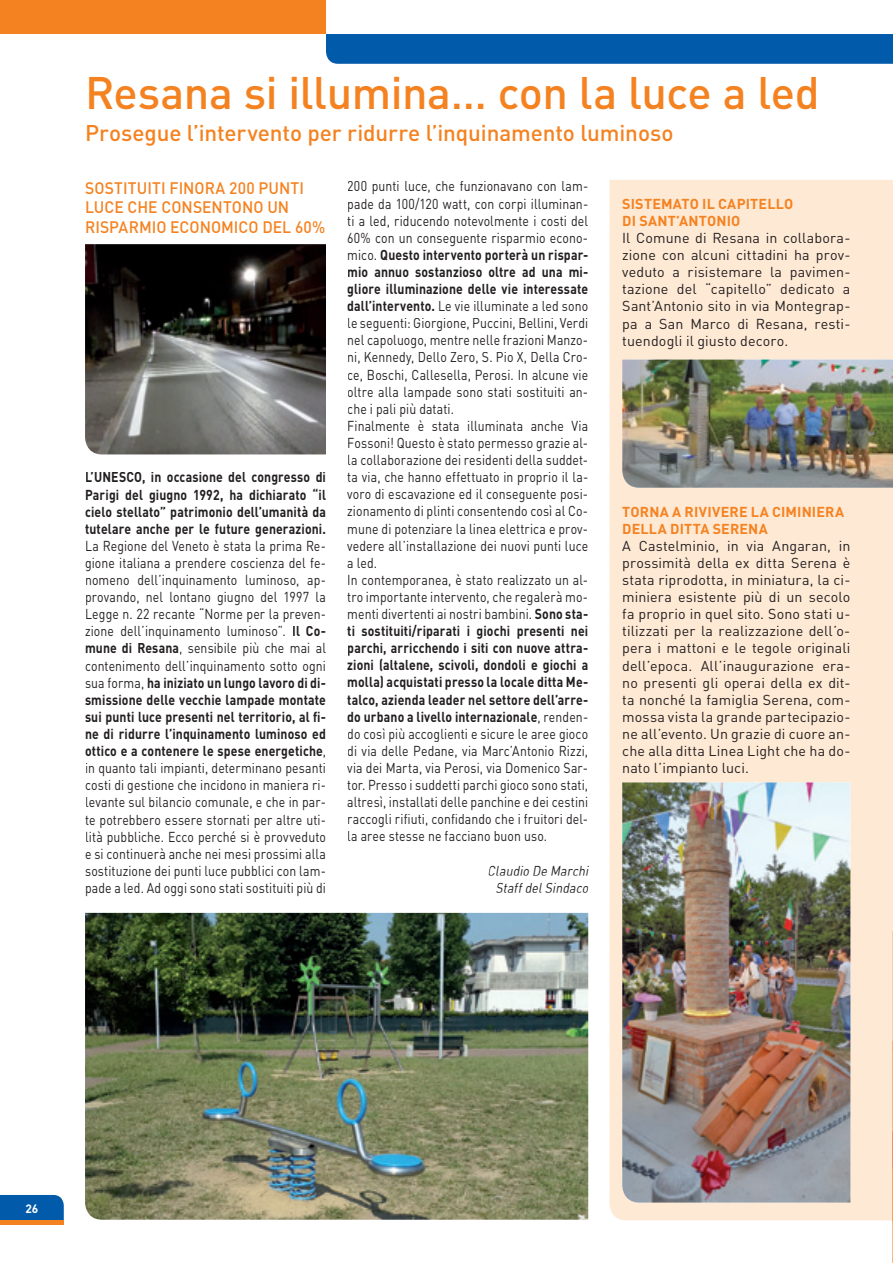
<style>
.page{position:relative;width:893px;height:1263px;background:#fff}
.page>*{position:absolute;margin:0;border:0;box-sizing:border-box;transform-origin:0 0}
.t1{font:500 45px "DIN";letter-spacing:-.01em;color:#f58220}
.t2{font:500 22.5px "DIN";letter-spacing:-.005em;color:#f58220}
.t3{font:500 16.5px/19.8px "DIN";color:#f58220;scale:.95 1}
.t4{font:14.25px/17.1px "DIN";letter-spacing:.01em;color:#231f20;text-align:justify;scale:.86 1}
.t5{font:14.25px/17.1px "DIN";letter-spacing:.01em;color:#231f20;text-align:justify}
.t6{font:700 14.25px/17.1px "DIN";letter-spacing:.01em;color:#231f20;text-align:justify;scale:.86 1}
.t7{font:700 14.25px/17.1px "DIN";letter-spacing:.01em;color:#f58220}
.t8{font:italic 14.25px/17.1px "DIN";color:#231f20;text-align:center;scale:.86 1}
.t9{font:700 12px "DIN";color:#fff}
.s1{font-weight:700}
</style>
<div class="page">
<div style="left:0;top:1195px;width:64px;height:25px;background:#015aaa"></div>
<div style="left:0;top:1220px;width:64px;height:5px;background:#f58220"></div>
<div style="left:326px;top:34px;width:567px;height:30px;background:#015aaa"></div>
<div style="left:0;top:0;width:326px;height:34px;background:#f58220"></div>
<div style="left:609px;top:180px;width:284px;height:1040px;background:#fee9d5"></div>
<img style="left:622px;top:360px;width:271px;height:128px">
<img style="left:622px;top:782px;width:228px;height:420px">
<img style="left:85px;top:244px;width:241px;height:210px">
<img style="left:85px;top:913px;width:503px;height:307px">
<h1 class="t1" style="left:85px;top:64px;width:736px">Resana si illumina… con la luce a led</h1>
<h2 class="t2" style="left:85px;top:118px;width:590px">Prosegue l’intervento per ridurre l’inquinamento luminoso</h2>
<p class="t3" style="left:85px;top:177px;width:254px">SOSTITUITI FINORA 200 PUNTI<br>LUCE CHE CONSENTONO UN<br>RISPARMIO ECONOMICO DEL 60%</p>
<p class="t6" style="left:85px;top:468px;width:282px">L’UNESCO, in occasione del congresso di Parigi del giugno 1992, ha dichiarato “il cielo stellato” patrimonio dell’umanità da tutelare anche per le future generazioni.</p>
<p class="t4" style="left:85px;top:537px;width:282px">La Regione del Veneto è stata la prima Re&shy;gione italiana a prendere coscienza del fe&shy;nomeno dell’inquinamento luminoso, ap&shy;provando, nel lontano giugno del 1997 la Legge n. 22 recante “Norme per la preven&shy;zione dell’inquinamento luminoso”. <span class="s1">Il Co&shy;mune di Resana</span>, sensibile più che mai al contenimento dell’inquinamento sotto ogni sua forma, <span class="s1">ha iniziato un lungo lavoro di di&shy;smissione delle vecchie lampade montate sui punti luce presenti nel territorio, al fi&shy;ne di ridurre l’inquinamento luminoso ed ottico e a contenere le spese energetiche</span>, in quanto tali impianti, determinano pesanti costi di gestione che incidono in maniera ri&shy;levante sul bilancio comunale, e che in par&shy;te potrebbero essere stornati per altre uti&shy;lità pubbliche. Ecco perché si è provveduto e si continuerà anche nei mesi prossimi alla sostituzione dei punti luce pubblici con lam&shy;pade a led. Ad oggi sono stati sostituiti più di</p>
<p class="t4" style="left:347px;top:177px;width:282px;text-align:left">200 punti luce, che funzionavano con lam&shy;pade da 100/120 watt, con corpi illuminan&shy;ti a led, riducendo notevolmente i costi del 60% con un conseguente risparmio econo&shy;mico. <span class="s1">Questo intervento porterà un rispar&shy;mio annuo sostanzioso oltre ad una mi&shy;gliore illuminazione delle vie interessate dall’intervento.</span> Le vie illuminate a led sono le seguenti: Giorgione, Puccini, Bellini, Verdi nel capoluogo, mentre nelle frazioni Manzo&shy;ni, Kennedy, Dello Zero, S. Pio X, Della Cro&shy;ce, Boschi, Callesella, Perosi. In alcune vie oltre alla lampade sono stati sostituiti an&shy;che i pali più datati.<br>Finalmente è stata illuminata anche Via Fossoni! Questo è stato permesso grazie al&shy;la collaborazione dei residenti della suddet&shy;ta via, che hanno effettuato in proprio il la&shy;voro di escavazione ed il conseguente posi&shy;zionamento di plinti consentendo così al Co&shy;mune di potenziare la linea elettrica e prov&shy;vedere all’installazione dei nuovi punti luce a led.<br>In contemporanea, è stato realizzato un al&shy;tro importante intervento, che regalerà mo&shy;menti divertenti ai nostri bambini. <span class="s1">Sono sta&shy;ti sostituiti/riparati i giochi presenti nei parchi, arricchendo i siti con nuove attra&shy;zioni (altalene, scivoli, dondoli e giochi a molla) acquistati presso la locale ditta Me&shy;talco, azienda leader nel settore dell’arre&shy;do urbano a livello internazionale</span>, renden&shy;do così più accoglienti e sicure le aree gioco di via delle Pedane, via Marc’Antonio Rizzi, via dei Marta, via Perosi, via Domenico Sar&shy;tor. Presso i suddetti parchi gioco sono stati, altresì, installati delle panchine e dei cestini raccogli rifiuti, confidando che i fruitori del&shy;la aree stesse ne facciano buon uso.</p>
<p class="t8" style="left:487px;top:861px;width:122px">Claudio De Marchi<br>StaffdelSindaco</p>
<p class="t7" style="left:622px;top:194px;width:172px">SISTEMATO IL CAPITELLO<br>DI SANT’ANTONIO</p>
<p class="t5" style="left:622px;top:229px;width:230px">Il Comune di Resana in collabora&shy;zione con alcuni cittadini ha prov&shy;veduto a risistemare la pavimen&shy;tazione del “capitello” dedicato a Sant’Antonio sito in via Montegrap&shy;pa a San Marco di Resana, resti&shy;tuendogli il giusto decoro.</p>
<p class="t7" style="left:622px;top:502px;width:223px">TORNA A RIVIVERE LA CIMINIERA<br>DELLA DITTA SERENA</p>
<p class="t5" style="left:622px;top:537px;width:230px">A Castelminio, in via Angaran, in prossimità della ex ditta Serena è stata riprodotta, in miniatura, la ci&shy;miniera esistente più di un secolo fa proprio in quel sito. Sono stati u&shy;tilizzati per la realizzazione dell’o&shy;pera i mattoni e le tegole originali dell’epoca. All’inaugurazione era&shy;no presenti gli operai della ex dit&shy;ta nonché la famiglia Serena, com&shy;mossa vista la grande partecipazio&shy;ne all’evento. Un grazie di cuore an&shy;che alla ditta Linea Light che ha do&shy;nato l’impianto luci.</p>
<p class="t9" style="left:25px;top:1201px;width:15px">26</p>
</div>
